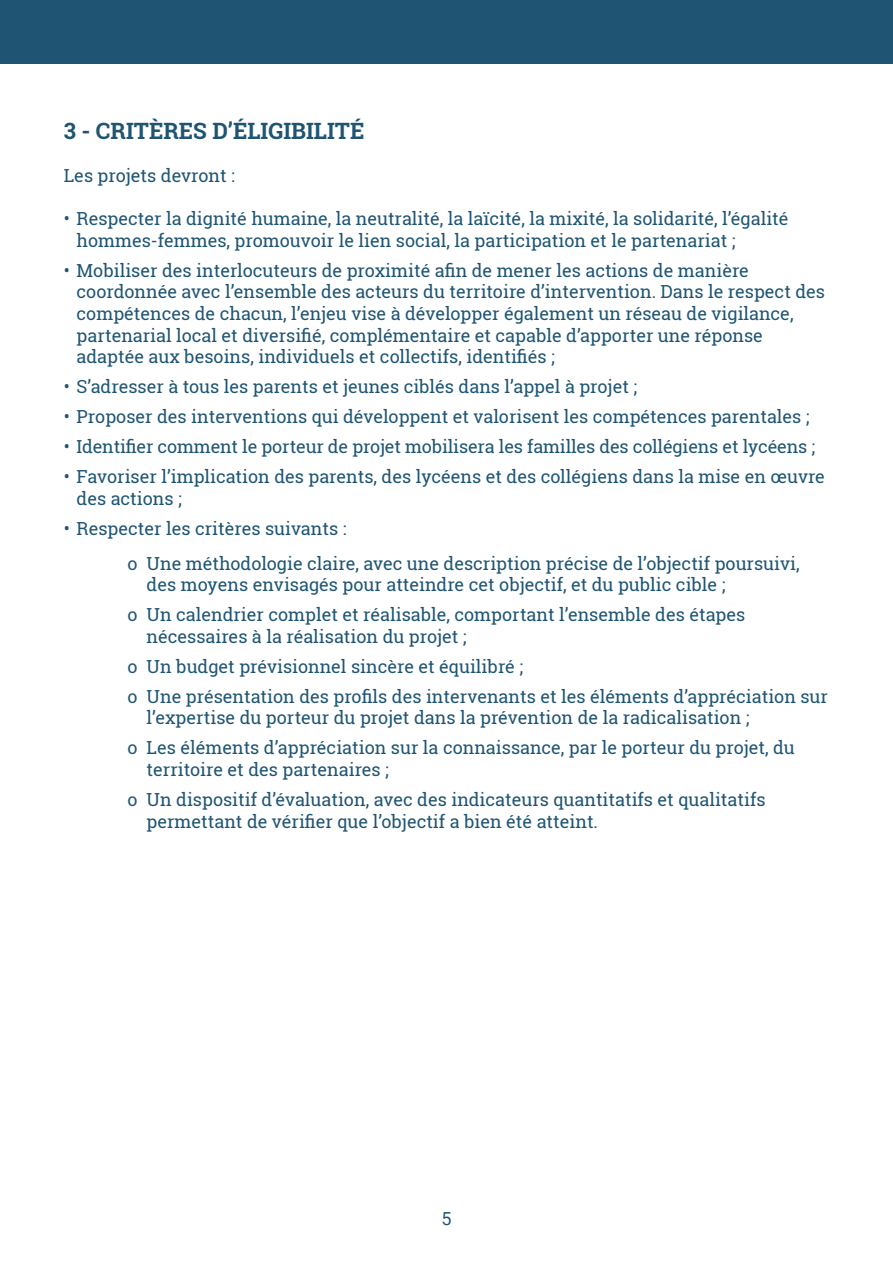
<style>
.page{position:relative;width:893px;height:1263px;background:#fff}
.page>*{position:absolute;margin:0;border:0;box-sizing:border-box;transform-origin:0 0}
.t1{font:700 22.5px "Roboto Slab";color:#1f5573}
.t2{font:18px/21.6px "Roboto Slab";color:#1f5573}
.t3{font:18px "Roboto";color:#1f5573}
</style>
<div class="page">
<div style="left:0;top:0;width:893px;height:64px;background:#1f5573"></div>
<p class="t1" style="left:64px;top:115px;width:302px">3 - CRITÈRES D’ÉLIGIBILITÉ</p>
<p class="t2" style="left:64px;top:164px;width:173px">Les projets devront :</p>
<p class="t2" style="left:77px;top:208px;width:713px;text-indent:-13px">• Respecter la dignité humaine, la neutralité, la laïcité, la mixité, la solidarité, l’égalité hommes-femmes, promouvoir le lien social, la participation et le partenariat ;</p>
<p class="t2" style="left:77px;top:259px;width:750px;text-indent:-13px">• Mobiliser des interlocuteurs de proximité afin de mener les actions de manière coordonnée avec l’ensemble des acteurs du territoire d’intervention. Dans le respect des compétences de chacun, l’enjeu vise à développer également un réseau de vigilance, partenarial local et diversifié, complémentaire et capable d’apporter une réponse adaptée aux besoins, individuels et collectifs, identifiés ;</p>
<p class="t2" style="left:64px;top:376px;width:575px">• S’adresser à tous les parents et jeunes ciblés dans l’appel à projet ;</p>
<p class="t2" style="left:64px;top:406px;width:747px">• Proposer des interventions qui développent et valorisent les compétences parentales ;</p>
<p class="t2" style="left:64px;top:436px;width:753px">• Identifier comment le porteur de projet mobilisera les familles des collégiens et lycéens ;</p>
<p class="t2" style="left:77px;top:466px;width:750px;text-indent:-13px">• Favoriser l’implication des parents, des lycéens et des collégiens dans la mise en œuvre des actions ;</p>
<p class="t2" style="left:128px;top:511px;width:673px;line-height:34.8px;text-indent:-64px">• Respecter les critères suivants :<br>o Une méthodologie claire, avec une description précise de l’objectif poursuivi,</p>
<p class="t2" style="left:128px;top:569px;width:619px;line-height:30px;text-align:center">des moyens envisagés pour atteindre cet objectif, et du public cible ;<br>o Un calendrier complet et réalisable, comportant l’ensemble des étapes</p>
<p class="t2" style="left:128px;top:621px;width:702px;line-height:30px;text-indent:19px">nécessaires à la réalisation du projet ;<br>o Un budget prévisionnel sincère et équilibré ;<br>o Une présentation des profils des intervenants et les éléments d’appréciation sur</p>
<p class="t2" style="left:128px;top:703px;width:669px;line-height:30px;text-indent:19px">l’expertise du porteur du projet dans la prévention de la radicalisation ;<br>o Les éléments d’appréciation sur la connaissance, par le porteur du projet, du</p>
<p class="t2" style="left:128px;top:754px;width:639px;line-height:30px;text-indent:19px">territoire et des partenaires ;<br>o Un dispositif d’évaluation, avec des indicateurs quantitatifs et qualitatifs</p>
<p class="t2" style="left:147px;top:810px;width:453px">permettant de vérifier que l’objectif a bien été atteint.</p>
<p class="t3" style="left:441px;top:1206px;width:12px">5</p>
</div>
